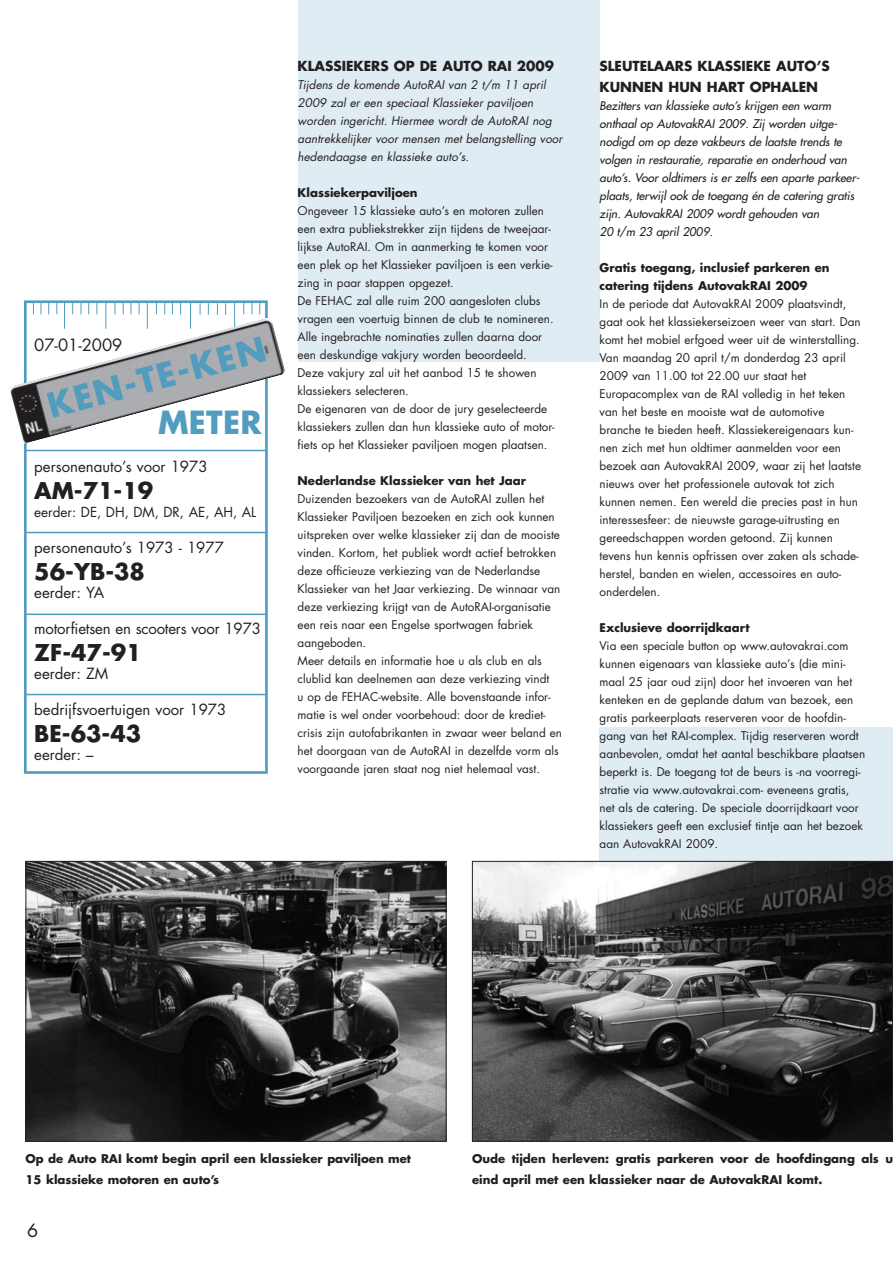
<style>
.page{position:relative;width:893px;height:1263px;background:#fff}
.page>*{position:absolute;margin:0;border:0;box-sizing:border-box;transform-origin:0 0}
.t1{font:700 31.05px "Futura";color:#529cbe}
.t2{font:700 22.5px "Futura";color:#231f20}
.t3{font:18px "Futura";color:#231f20}
.t4{font:16.5px "Futura";color:#231f20}
.t5{font:15px "Futura";color:#231f20}
.t6{font:700 13.5px/21px "Futura";color:#231f20}
.t7{font:13.5px "Futura";color:#231f20}
.t8{font:11.7px/18px "Futura";color:#231f20}
.t9{font:700 11.7px/21px "Futura";color:#231f20}
.t10{font:italic 11.7px/18px "Futura";color:#231f20}
.t11{font:italic 11.7px/18px "Futura";color:#231f20}
</style>
<div class="page">
<div style="left:600px;top:727px;width:293px;height:362px;background:#e0ecf3"></div>
<div style="left:298px;top:0;width:302px;height:361px;background:#e0ecf3"></div>
<div style="left:24px;top:300px;width:244px;height:474px;border:3px solid #529cbe"></div>
<svg style="left:234px;top:302px;width:1px;height:15px"></svg>
<svg style="left:147px;top:302px;width:1px;height:15px"></svg>
<svg style="left:105px;top:302px;width:1px;height:15px"></svg>
<svg style="left:190px;top:302px;width:1px;height:15px"></svg>
<svg style="left:64px;top:302px;width:1px;height:15px"></svg>
<svg style="left:200px;top:303px;width:1px;height:12px"></svg>
<svg style="left:208px;top:303px;width:1px;height:12px"></svg>
<svg style="left:217px;top:303px;width:1px;height:12px"></svg>
<svg style="left:225px;top:303px;width:1px;height:12px"></svg>
<img style="left:10px;top:317px;width:275px;height:127px">
<svg style="left:47px;top:336px;width:219px;height:82px"></svg>
<hr style="left:26px;top:532px;width:240px;height:1px;background:#529cbe">
<hr style="left:26px;top:613px;width:240px;height:2px;background:#529cbe">
<hr style="left:26px;top:694px;width:240px;height:1px;background:#529cbe">
<hr style="left:26px;top:450px;width:240px;height:1px;background:#529cbe">
<img style="left:28px;top:863px;width:416px;height:277px">
<div style="left:26px;top:861px;width:420px;height:281px;border:1px solid #231f20"></div>
<img style="left:474px;top:863px;width:417px;height:277px">
<div style="left:472px;top:861px;width:421px;height:281px;border:1px solid #231f20"></div>
<h3 class="t4" style="left:34px;top:337px;width:90px">07-01-2009</h3>
<h1 class="t1" style="left:158px;top:408px;width:105px">METER</h1>
<p class="t5" style="left:34px;top:460px;width:175px">personenauto’s voor 1973</p>
<h2 class="t2" style="left:34px;top:481px;width:121px">AM-71-19</h2>
<p class="t7" style="left:34px;top:506px;width:224px">eerder: DE, DH, DM, DR, AE, AH, AL</p>
<p class="t5" style="left:34px;top:541px;width:191px">personenauto’s 1973 - 1977</p>
<h2 class="t2" style="left:34px;top:562px;width:112px">56-YB-38</h2>
<p class="t5" style="left:34px;top:586px;width:71px">eerder: YA</p>
<p class="t5" style="left:34px;top:622px;width:228px">motorfietsen en scooters voor 1973</p>
<h2 class="t2" style="left:34px;top:643px;width:109px">ZF-47-91</h2>
<p class="t5" style="left:34px;top:667px;width:75px">eerder: ZM</p>
<p class="t5" style="left:34px;top:703px;width:194px">bedrijfsvoertuigen voor 1973</p>
<h2 class="t2" style="left:34px;top:724px;width:108px">BE-63-43</h2>
<p class="t5" style="left:34px;top:748px;width:61px">eerder: –</p>
<p class="t6" style="left:298px;top:56px;width:258px">KLASSIEKERS OP DE AUTO RAI 2009</p>
<p class="t11" style="left:298px;top:76px;width:266px">Tijdens de komende AutoRAI van 2 t/m 11 april 2009 zal er een speciaal Klassieker paviljoen worden ingericht. Hiermee wordt de AutoRAI nog aantrekkelijker voor mensen met belangstelling voor hedendaagse en klassieke auto’s.</p>
<p class="t9" style="left:298px;top:183px;width:122px">Klassiekerpaviljoen</p>
<p class="t8" style="left:298px;top:202px;width:258px">Ongeveer 15 klassieke auto’s en motoren zullen een extra publiekstrekker zijn tijdens de tweejaar&shy;lijkse AutoRAI. Om in aanmerking te komen voor een plek op het Klassieker paviljoen is een verkie&shy;zing in paar stappen opgezet.<br>De FEHAC zal alle ruim 200 aangesloten clubs vragen een voertuig binnen de club te nomineren.<br>Alle ingebrachte nominaties zullen daarna door een deskundige vakjury worden beoordeeld.<br>Deze vakjury zal uit het aanbod 15 te showen klassiekers selecteren.<br>De eigenaren van de door de jury geselecteerde klassiekers zullen dan hun klassieke auto of motor&shy;fiets op het Klassieker paviljoen mogen plaatsen.</p>
<p class="t9" style="left:298px;top:471px;width:230px">Nederlandse Klassieker van het Jaar</p>
<p class="t8" style="left:298px;top:490px;width:266px">Duizenden bezoekers van de AutoRAI zullen het Klassieker Paviljoen bezoeken en zich ook kunnen uitspreken over welke klassieker zij dan de mooiste vinden. Kortom, het publiek wordt actief betrokken deze officieuze verkiezing van de Nederlandse Klassieker van het Jaar verkiezing. De winnaar van deze verkiezing krijgt van de AutoRAI-organisatie een reis naar een Engelse sportwagen fabriek aangeboden.<br>Meer details en informatie hoe u als club en als clublid kan deelnemen aan deze verkiezing vindt<br>u op de FEHAC-website. Alle bovenstaande infor&shy;matie is wel onder voorbehoud: door de krediet&shy;crisis zijn autofabrikanten in zwaar weer beland en het doorgaan van de AutoRAI in dezelfde vorm als voorgaande jaren staat nog niet helemaal vast.</p>
<p class="t6" style="left:600px;top:56px;width:232px">SLEUTELAARS KLASSIEKE AUTO’S<br>KUNNEN HUN HART OPHALEN</p>
<p class="t10" style="left:600px;top:97px;width:262px">Bezitters van klassieke auto’s krijgen een warm onthaal op AutovakRAI 2009. Zij worden uitge&shy;nodigd om op deze vakbeurs de laatste trends te volgen in restauratie, reparatie en onderhoud van auto’s. Voor oldtimers is er zelfs een aparte parkeer&shy;plaats, terwijl ook de toegang én de catering gratis zijn. AutovakRAI 2009 wordt gehouden van<br>20 t/m 23 april 2009.</p>
<p class="t9" style="left:600px;top:259px;width:232px;line-height:18px">Gratis toegang, inclusief parkeren en catering tijdens AutovakRAI 2009</p>
<p class="t8" style="left:600px;top:295px;width:263px">In de periode dat AutovakRAI 2009 plaatsvindt, gaat ook het klassiekerseizoen weer van start. Dan komt het mobiel erfgoed weer uit de winterstalling.<br>Van maandag 20 april t/m donderdag 23 april 2009 van 11.00 tot 22.00 uur staat het Europacomplex van de RAI volledig in het teken van het beste en mooiste wat de automotive branche te bieden heeft. Klassiekereigenaars kun&shy;nen zich met hun oldtimer aanmelden voor een bezoek aan AutovakRAI 2009, waar zij het laatste nieuws over het professionele autovak tot zich kunnen nemen. Een wereld die precies past in hun interessesfeer: de nieuwste garage-uitrusting en gereedschappen worden getoond. Zij kunnen tevens hun kennis opfrissen over zaken als schade&shy;herstel, banden en wielen, accessoires en auto&shy;onderdelen.</p>
<p class="t9" style="left:600px;top:618px;width:151px">Exclusieve doorrijdkaart</p>
<p class="t8" style="left:600px;top:637px;width:267px">Via een speciale button op www.autovakrai.com kunnen eigenaars van klassieke auto’s (die mini&shy;maal 25 jaar oud zijn) door het invoeren van het kenteken en de geplande datum van bezoek, een gratis parkeerplaats reserveren voor de hoofdin&shy;gang van het RAI-complex. Tijdig reserveren wordt aanbevolen, omdat het aantal beschikbare plaatsen beperkt is. De toegang tot de beurs is -na voorregi&shy;stratie via www.autovakrai.com- eveneens gratis, net als de catering. De speciale doorrijdkaart voor klassiekers geeft een exclusief tintje aan het bezoek aan AutovakRAI 2009.</p>
<p class="t9" style="left:26px;top:1149px;width:387px">Op de Auto RAI komt begin april een klassieker paviljoen met<br>15 klassieke motoren en auto’s</p>
<h3 class="t3" style="left:27px;top:1222px;width:13px">6</h3>
<p class="t9" style="left:472px;top:1149px;width:423px">Oude tijden herleven: gratis parkeren voor de hoofdingang als u eind april met een klassieker naar de AutovakRAI komt.</p>
</div>
